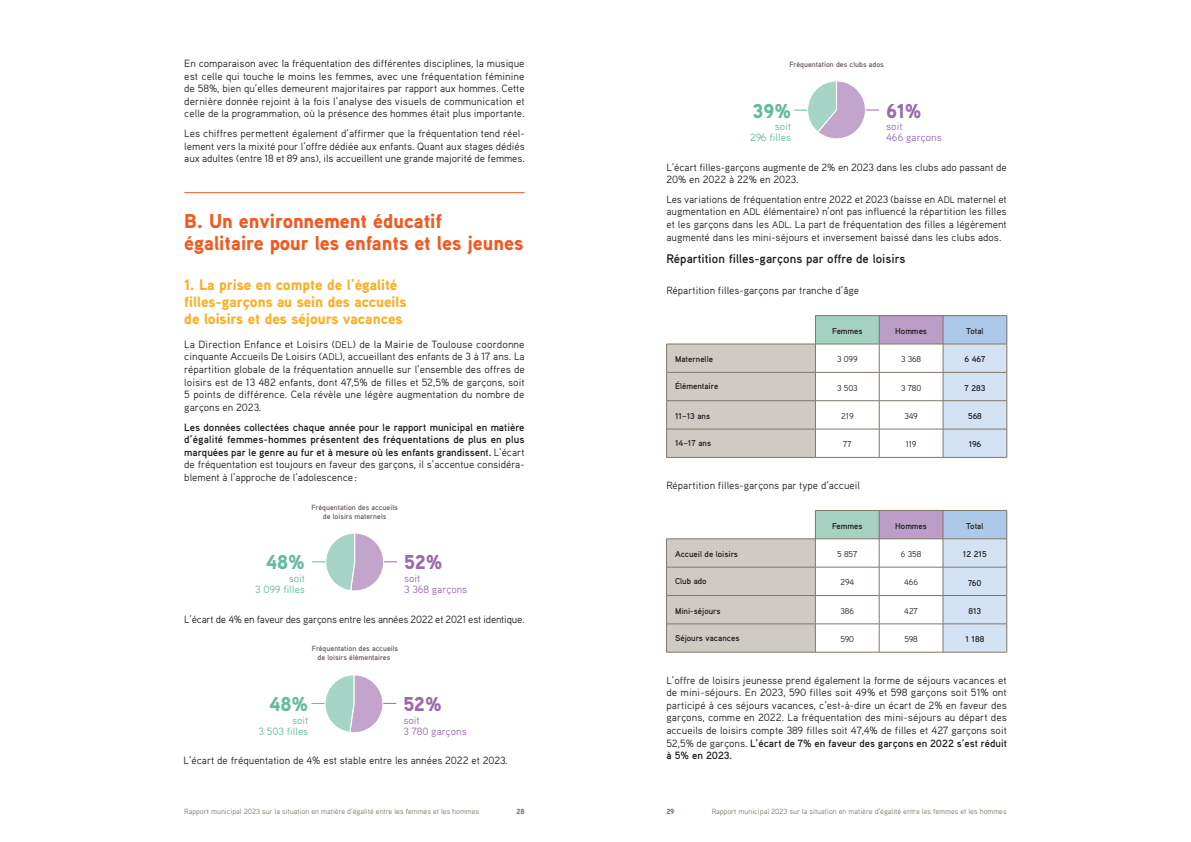
<style>
.page{position:relative;width:1191px;height:842px;background:#fff}
.page>*{position:absolute;margin:0;border:0;box-sizing:border-box;transform-origin:0 0}
._2023_Titre1{font:900 20px/22px "Aaux Pro";color:#f15921}
.Texte_chiffres{font:900 20px "Aaux Pro";color:#64baa1}
.Texte_chiffres-2{font:900 20px "Aaux Pro";color:#9a6baa}
._2023_Titre2{font:900 15px/17px "Aaux Pro";color:#fbaf25}
._2023_Intertitre{font:700 12.5px "Aaux Pro";color:#231f20}
.t1{font:10.5px/12.6px "Aaux Pro";color:#231f20;text-align:justify}
.t2{font:700 10.5px/12.6px "Aaux Pro";color:#231f20;text-align:justify}
.Texte_chiffres-3{font:10.5px/11px "Aaux Pro";color:#9a6baa}
.Texte_chiffres-4{font:10.5px/11px "Aaux Pro";color:#64baa1;text-align:right}
.Tableau_Titre{font:700 8.5px "Aaux Pro";color:#231f20}
.Tableau_Chiffre{font:8.5px "Aaux Pro";color:#231f20}
.Tableau_Entête{font:700 8.5px "Aaux Pro";color:#231f20}
.Tableau_Chiffre-2{font:700 8.5px "Aaux Pro";color:#231f20}
.t3{font:7.5px "Aaux Pro";color:#81776a}
.Titre{font:700 7.5px/9px "Aaux Pro";color:#6c5e59;text-align:center}
.t4{font:900 7.5px "Aaux Pro";color:#81776a}
.s1{font-size:9.5px}
.s2{font-weight:400}
.s3{font-weight:700}
</style>
<div class="page">
<hr style="left:184px;top:192px;width:340px;height:1px;background:#f15921">
<svg style="left:311px;top:675px;width:85px;height:58px"></svg>
<svg style="left:312px;top:533px;width:85px;height:58px"></svg>
<svg style="left:794px;top:81px;width:85px;height:58px"></svg>
<hr style="left:815px;top:457px;width:64px;height:1px;background:#81776a">
<hr style="left:879px;top:457px;width:64px;height:1px;background:#81776a">
<hr style="left:666px;top:457px;width:149px;height:1px;background:#81776a">
<hr style="left:943px;top:315px;width:64px;height:1px;background:#81776a">
<hr style="left:943px;top:457px;width:64px;height:1px;background:#81776a">
<hr style="left:815px;top:315px;width:64px;height:1px;background:#81776a">
<hr style="left:879px;top:315px;width:64px;height:1px;background:#81776a">
<svg style="left:666px;top:316px;width:341px;height:141px"></svg>
<hr style="left:815px;top:344px;width:64px;height:1px;background:#81776a">
<hr style="left:879px;top:344px;width:64px;height:1px;background:#81776a">
<hr style="left:815px;top:652px;width:64px;height:1px;background:#81776a">
<hr style="left:879px;top:652px;width:64px;height:1px;background:#81776a">
<hr style="left:666px;top:652px;width:149px;height:1px;background:#81776a">
<hr style="left:943px;top:510px;width:64px;height:1px;background:#81776a">
<hr style="left:943px;top:652px;width:64px;height:1px;background:#81776a">
<hr style="left:815px;top:510px;width:64px;height:1px;background:#81776a">
<hr style="left:879px;top:510px;width:64px;height:1px;background:#81776a">
<svg style="left:666px;top:511px;width:341px;height:141px"></svg>
<hr style="left:815px;top:539px;width:64px;height:1px;background:#81776a">
<hr style="left:879px;top:539px;width:64px;height:1px;background:#81776a">
<p class="t1" style="left:184px;top:57px;width:342px">En comparaison avec la fréquentation des différentes disciplines, la musique est celle qui touche le moins les femmes, avec une fréquentation féminine de 58%, bien qu’elles demeurent majoritaires par rapport aux hommes. Cette dernière donnée rejoint à la fois l’analyse des visuels de communication et celle de la programmation, où la présence des hommes était plus importante.</p>
<p class="t1" style="left:184px;top:127px;width:342px">Les chiffres permettent également d’affirmer que la fréquentation tend réel&shy;lement vers la mixité pour l’offre dédiée aux enfants. Quant aux stages dédiés aux adultes (entre 18 et 89 ans), ils accueillent une grande majorité de femmes.</p>
<p class="_2023_Titre1" style="left:184px;top:210px;width:341px">B. Un environnement éducatif égalitaire pour les enfants et les jeunes</p>
<p class="_2023_Titre2" style="left:184px;top:276px;width:224px">1. La prise en compte de l’égalité filles-garçons au sein des accueils de loisirs et des séjours vacances</p>
<p class="t1" style="left:184px;top:338px;width:342px">La Direction Enfance et Loisirs (<span class="s1">DEL</span>) de la Mairie de Toulouse coordonne cinquante Accueils De Loisirs (<span class="s1">ADL</span>), accueillant des enfants de 3 à 17 ans. La répartition globale de la fréquentation annuelle sur l’ensemble des offres de loisirs est de 13 482 enfants, dont 47,5% de filles et 52,5% de garçons, soit 5 points de différence. Cela révèle une légère augmentation du nombre de garçons en 2023.</p>
<p class="t2" style="left:184px;top:420px;width:342px">Les données collectées chaque année pour le rapport municipal en matière d’égalité femmes-hommes présentent des fréquentations de plus en plus marquées par le genre au fur et à mesure où les enfants grandissent. <span class="s2">L’écart de fréquentation est toujours en faveur des garçons, il s’accentue considéra&shy;blement à l’approche de l’adolescence:</span></p>
<p class="Titre" style="left:311px;top:502px;width:88px">Fréquentation des accueils de loisirs maternels</p>
<p class="Texte_chiffres" style="left:266px;top:549px;width:40px">48%</p>
<p class="Texte_chiffres-4" style="left:255px;top:572px;width:51px">soit<br>3 099 filles</p>
<p class="Texte_chiffres-2" style="left:404px;top:549px;width:40px">52%</p>
<p class="Texte_chiffres-3" style="left:404px;top:572px;width:65px">soit<br>3 368 garçons</p>
<p class="t1" style="left:184px;top:612px;width:342px">L’écart de 4% en faveur des garçons entre les années 2022 et 2021 est identique.</p>
<p class="Titre" style="left:312px;top:644px;width:88px">Fréquentation des accueils de loisirs élémentaires</p>
<p class="Texte_chiffres" style="left:269px;top:691px;width:41px">48%</p>
<p class="Texte_chiffres-4" style="left:258px;top:714px;width:51px">soit<br>3 503 filles</p>
<p class="Texte_chiffres-2" style="left:403px;top:691px;width:40px">52%</p>
<p class="Texte_chiffres-3" style="left:403px;top:714px;width:65px">soit<br>3 780 garçons</p>
<p class="t1" style="left:184px;top:754px;width:326px">L’écart de fréquentation de 4% est stable entre les années 2022 et 2023.</p>
<p class="Titre" style="left:789px;top:60px;width:96px">Fréquentation des clubs ados</p>
<p class="Texte_chiffres" style="left:752px;top:98px;width:40px">39%</p>
<p class="Texte_chiffres-4" style="left:750px;top:121px;width:42px">soit<br>296 filles</p>
<p class="Texte_chiffres-2" style="left:886px;top:98px;width:37px">61%</p>
<p class="Texte_chiffres-3" style="left:886px;top:121px;width:57px">soit<br>466 garçons</p>
<p class="t1" style="left:666px;top:160px;width:342px">L’écart filles-garçons augmente de 2% en 2023 dans les clubs ado passant de<br>20% en 2022 à 22% en 2023.</p>
<p class="t1" style="left:666px;top:193px;width:342px">Les variations de fréquentation entre 2022 et 2023 (baisse en <span class="s1">ADL</span> maternel et augmentation en <span class="s1">ADL</span> élémentaire) n’ont pas influencé la répartition les filles et les garçons dans les <span class="s1">ADL</span>. La part de fréquentation des filles a légèrement augmenté dans les mini-séjours et inversement baissé dans les clubs ados.</p>
<p class="_2023_Intertitre" style="left:666px;top:250px;width:240px">Répartition filles-garçons par offre de loisirs</p>
<p class="t1" style="left:666px;top:284px;width:194px">Répartition filles-garçons par tranche d’âge</p>
<p class="Tableau_Entête" style="left:832px;top:326px;width:32px">Femmes</p>
<p class="Tableau_Entête" style="left:895px;top:326px;width:33px">Hommes</p>
<p class="Tableau_Entête" style="left:966px;top:326px;width:19px">Total</p>
<p class="Tableau_Titre" style="left:675px;top:354px;width:39px">Maternelle</p>
<p class="Tableau_Chiffre" style="left:837px;top:354px;width:22px">3 099</p>
<p class="Tableau_Chiffre" style="left:901px;top:354px;width:22px">3 368</p>
<p class="Tableau_Chiffre-2" style="left:964px;top:354px;width:22px">6 467</p>
<p class="Tableau_Titre" style="left:675px;top:381px;width:45px">Élémentaire</p>
<p class="Tableau_Chiffre" style="left:837px;top:382px;width:22px">3 503</p>
<p class="Tableau_Chiffre" style="left:901px;top:382px;width:22px">3 780</p>
<p class="Tableau_Chiffre-2" style="left:964px;top:382px;width:22px">7 283</p>
<p class="Tableau_Titre" style="left:675px;top:411px;width:37px">11–13 ans</p>
<p class="Tableau_Chiffre" style="left:841px;top:411px;width:14px">219</p>
<p class="Tableau_Chiffre" style="left:904px;top:411px;width:15px">349</p>
<p class="Tableau_Chiffre-2" style="left:968px;top:411px;width:15px">568</p>
<p class="Tableau_Titre" style="left:675px;top:437px;width:37px">14–17 ans</p>
<p class="Tableau_Chiffre" style="left:843px;top:439px;width:10px">77</p>
<p class="Tableau_Chiffre" style="left:905px;top:439px;width:12px">119</p>
<p class="Tableau_Chiffre-2" style="left:968px;top:439px;width:14px">196</p>
<p class="t1" style="left:666px;top:479px;width:195px">Répartition filles-garçons par type d’accueil</p>
<p class="Tableau_Entête" style="left:832px;top:520px;width:32px">Femmes</p>
<p class="Tableau_Entête" style="left:895px;top:520px;width:33px">Hommes</p>
<p class="Tableau_Entête" style="left:966px;top:520px;width:19px">Total</p>
<p class="Tableau_Titre" style="left:675px;top:549px;width:65px">Accueil de loisirs</p>
<p class="Tableau_Chiffre" style="left:837px;top:549px;width:22px">5 857</p>
<p class="Tableau_Chiffre" style="left:900px;top:549px;width:22px">6 358</p>
<p class="Tableau_Chiffre-2" style="left:963px;top:549px;width:25px">12 215</p>
<p class="Tableau_Titre" style="left:675px;top:576px;width:33px">Club ado</p>
<p class="Tableau_Chiffre" style="left:840px;top:577px;width:15px">294</p>
<p class="Tableau_Chiffre" style="left:904px;top:577px;width:15px">466</p>
<p class="Tableau_Chiffre-2" style="left:968px;top:577px;width:15px">760</p>
<p class="Tableau_Titre" style="left:675px;top:605px;width:47px">Mini-séjours</p>
<p class="Tableau_Chiffre" style="left:840px;top:605px;width:15px">386</p>
<p class="Tableau_Chiffre" style="left:904px;top:605px;width:15px">427</p>
<p class="Tableau_Chiffre-2" style="left:968px;top:605px;width:14px">813</p>
<p class="Tableau_Titre" style="left:675px;top:632px;width:66px">Séjours vacances</p>
<p class="Tableau_Chiffre" style="left:840px;top:634px;width:15px">590</p>
<p class="Tableau_Chiffre" style="left:904px;top:634px;width:15px">598</p>
<p class="Tableau_Chiffre-2" style="left:965px;top:634px;width:20px">1 188</p>
<p class="t1" style="left:666px;top:673px;width:342px">L’offre de loisirs jeunesse prend également la forme de séjours vacances et de mini-séjours. En 2023, 590 filles soit 49% et 598 garçons soit 51% ont participé à ces séjours vacances, c’est-à-dire un écart de 2% en faveur des garçons, comme en 2022. La fréquentation des mini-séjours au départ des accueils de loisirs compte 389 filles soit 47,4% de filles et 427 garçons soit 52,5% de garçons. <span class="s3">L’écart de 7% en faveur des garçons en 2022 s’est réduit à 5% en 2023.</span></p>
<p class="t3" style="left:184px;top:806px;width:296px">Rapport municipal 2023 sur la situation en matière d’égalité entre les femmes et les hommes</p>
<p class="t4" style="left:516px;top:806px;width:10px">28</p>
<p class="t4" style="left:666px;top:806px;width:10px">29</p>
<p class="t3" style="left:711px;top:806px;width:296px">Rapport municipal 2023 sur la situation en matière d’égalité entre les femmes et les hommes</p>
</div>
